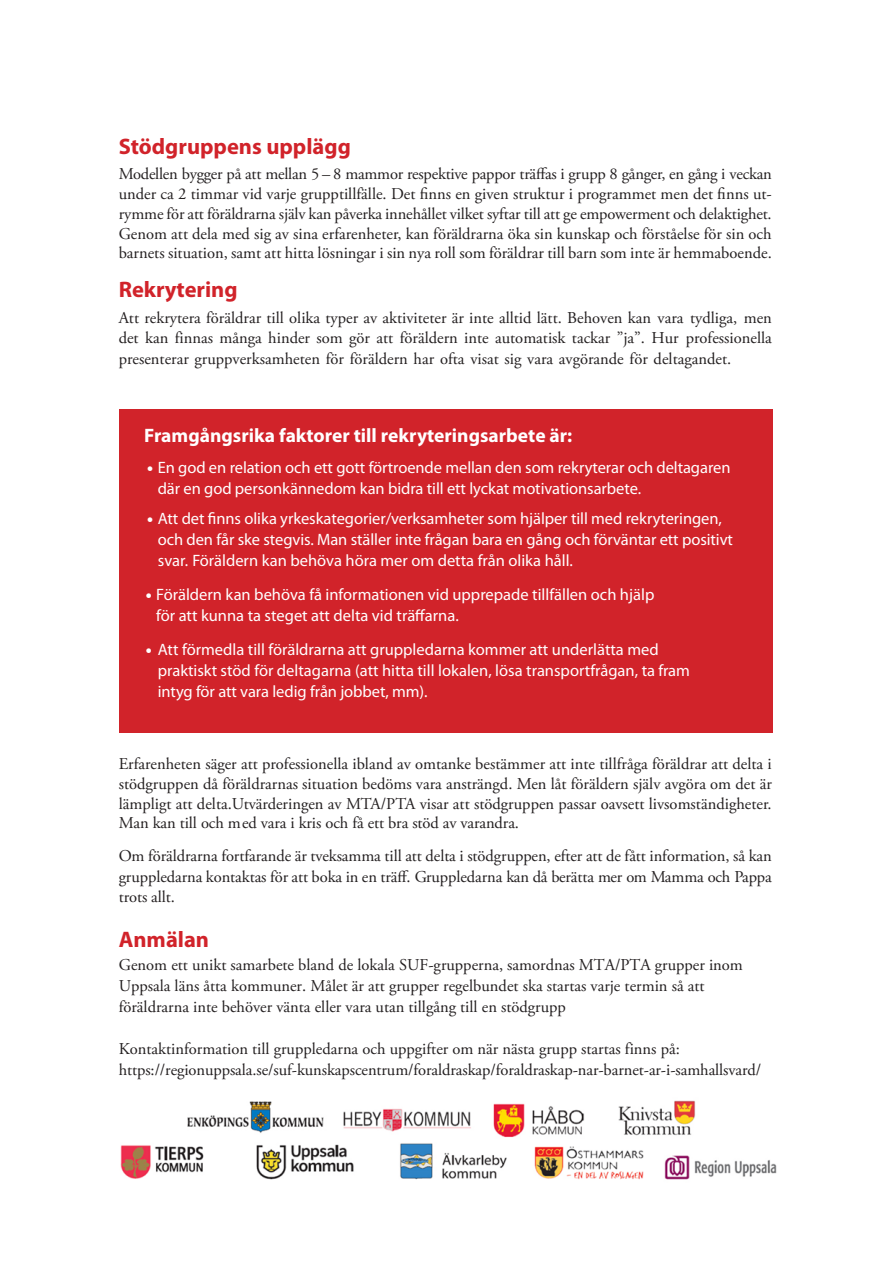
<style>
.page{position:relative;width:893px;height:1263px;background:#fff}
.page>*{position:absolute;margin:0;border:0;box-sizing:border-box;transform-origin:0 0}
.t1{font:700 22.5px "Myriad Pro";color:#d1232a}
.t2{font:700 19.5px "Myriad Pro";color:#fff}
.t3{font:16.5px/20px "Adobe Garamond Pro";color:#231f20;text-align:justify}
.t4{font:16.5px/21px "Myriad Pro";letter-spacing:-.005em;color:#fff}
.s1{font-weight:900}
</style>
<div class="page">
<div style="left:119px;top:409px;width:653px;height:323px;background:#d1232a"></div>
<img style="left:120px;top:1100px;width:657px;height:80px">
<h3 class="t1" style="left:119px;top:133px;width:234px">Stödgruppens upplägg</h3>
<p class="t3" style="left:119px;top:164px;width:655px">Modellen bygger på att mellan 5 – 8 mammor respektive pappor träfas i grupp 8 gånger, en gång i veckan under ca 2 timmar vid varje grupptillfälle. Det fnns en given struktur i programmet men det fnns ut&shy;rymme för att föräldrarna själv kan påverka innehållet vilket syftar till att ge empowerment och delaktighet.<br>Genom att dela med sig av sina erfarenheter, kan föräldrarna öka sin kunskap och förståelse för sin och barnets situation, samt att hitta lösningar i sin nya roll som föräldrar till barn som inte är hemmaboende.</p>
<h3 class="t1" style="left:119px;top:277px;width:120px">Rekrytering</h3>
<p class="t3" style="left:119px;top:308px;width:655px;line-height:20.5px">Att rekrytera föräldrar till olika typer av aktiviteter är inte alltid lätt. Behoven kan vara tydliga, men det kan finnas många hinder som gör att föräldern inte automatisk tackar ”ja”. Hur professionella presenterar gruppverksamheten för föräldern har ofta visat sig vara avgörande för deltagandet.</p>
<h3 class="t2" style="left:144px;top:425px;width:430px">Framgångsrika faktorer till rekryteringsarbete är:</h3>
<p class="t4" style="left:158px;top:458px;width:574px;text-indent:-11px"><span class="s1">•</span> En god en relation och ett gott förtroende mellan den som rekryterar och deltagaren där en god personkännedom kan bidra till ett lyckat motivationsarbete.</p>
<p class="t4" style="left:158px;top:508px;width:577px;text-indent:-11px"><span class="s1">•</span> Att det fnns olika yrkeskategorier/verksamheter som hjälper till med rekryteringen, och den får ske stegvis. Man ställer inte frågan bara en gång och förväntar ett positivt svar. Föräldern kan behöva höra mer om detta från olika håll.</p>
<p class="t4" style="left:156px;top:584px;width:500px;text-indent:-10px"><span class="s1">•</span> Föräldern kan behöva få informationen vid upprepade tillfällen och hjälp för att kunna ta steget att delta vid träfarna.</p>
<p class="t4" style="left:158px;top:639px;width:534px;text-indent:-12px"><span class="s1">•</span> Att förmedla till föräldrarna att gruppledarna kommer att underlätta med praktiskt stöd för deltagarna (att hitta till lokalen, lösa transportfrågan, ta fram intyg för att vara ledig från jobbet, mm).</p>
<p class="t3" style="left:119px;top:754px;width:655px">Erfarenheten säger att professionella ibland av omtanke bestämmer att inte tillfråga föräldrar att delta i stödgruppen då föräldrarnas situation bedöms vara ansträngd. Men låt föräldern själv avgöra om det är lämpligt att delta.Utvärderingen av MTA/PTA visar att stödgruppen passar oavsett livsomständigheter.<br>Man kan till och med vara i kris och få ett bra stöd av varandra.</p>
<p class="t3" style="left:119px;top:846px;width:655px;line-height:20.4px">Om föräldrarna fortfarande är tveksamma till att delta i stödgruppen, efter att de fått information, så kan gruppledarna kontaktas för att boka in en träf. Gruppledarna kan då berätta mer om Mamma och Pappa trots allt.</p>
<h3 class="t1" style="left:119px;top:927px;width:92px">Anmälan</h3>
<p class="t3" style="left:119px;top:954px;width:626px;line-height:21px;text-align:left">Genom ett unikt samarbete bland de lokala SUF-grupperna, samordnas MTA/PTA grupper inom<br>Uppsala läns åtta kommuner. Målet är att grupper regelbundet ska startas varje termin så att föräldrarna inte behöver vänta eller vara utan tillgång till en stödgrupp</p>
<p class="t3" style="left:119px;top:1039px;width:644px;line-height:21px">Kontaktinformation till gruppledarna och uppgifter om när nästa grupp startas finns på: https://regionuppsala.se/suf-kunskapscentrum/foraldraskap/foraldraskap-nar-barnet-ar-i-samhallsvard/</p>
</div>
